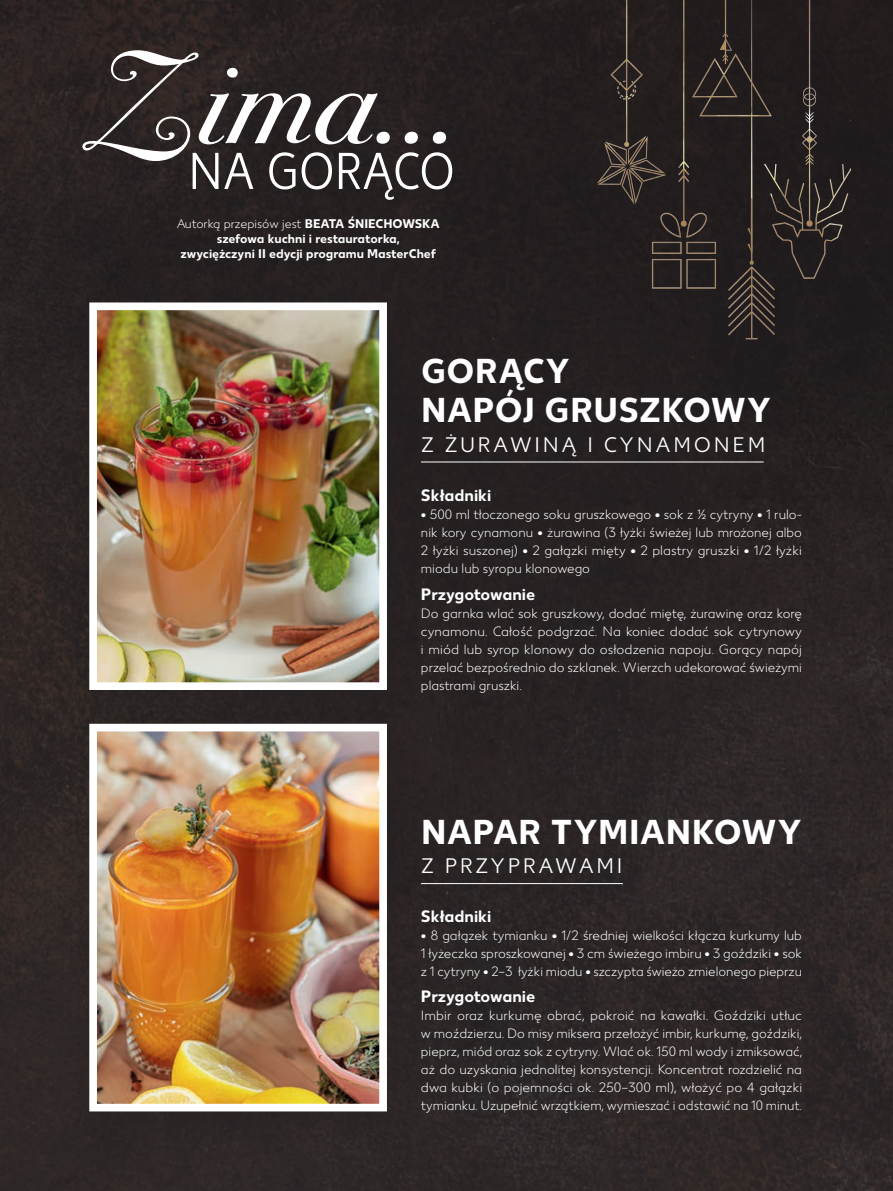
<style>
.page{position:relative;width:893px;height:1191px;background:#231f20}
.page>*{position:absolute;margin:0;border:0;box-sizing:border-box;transform-origin:0 0}
.t1{font:114.75px "Bodoni Sev Swash ITC";color:#fff;scale:1.1 1}
.t2{font:51.6px "Kaufland Condensed";color:#fff;scale:1.1 1}
.Rezept_HL{font:700 34.5px/39px "Kaufland";letter-spacing:.005em;color:#fff}
.Rezept_HL-2{font:21px "Kaufland";letter-spacing:.13em;color:#fff}
.Kaufland_light_9_12{font:700 16.5px "Kaufland";color:#fff}
.Copy_8_12_zentiert_f{font:300 13.5px/18px "Kaufland";color:#fff;text-align:justify}
.Kaufland_light_9_12-2{font:300 13.5px/18px "Kaufland";color:#fff;text-align:justify}
.t3{font:700 12.6px/15px "Kaufland";color:#fff;text-align:center}
.t4{font:300 12.6px "Kaufland";color:#fff}
.s1{font-weight:700}
</style>
<div class="page">
<img style="left:597px;top:0;width:253px;height:358px">
<hr style="left:421px;top:883px;width:202px;height:1px;background:#fff">
<img style="left:98px;top:311px;width:280px;height:370px">
<div style="left:89px;top:302px;width:298px;height:388px;border:8px solid #fff"></div>
<div style="left:74px;top:708px;width:346px;height:436px;background:#2b2525"></div>
<img style="left:98px;top:733px;width:280px;height:369px">
<div style="left:89px;top:724px;width:298px;height:387px;border:8px solid #fff"></div>
<hr style="left:421px;top:461px;width:343px;height:1px;background:#fff">
<p class="t1" style="left:82px;top:20px;width:345px">Zima...</p>
<p class="t2" style="left:189px;top:141px;width:243px">NA GORĄCO</p>
<p class="t4" style="left:177px;top:216px;width:265px">Autorką przepisów jest <span class="s1">BEATA ŚNIECHOWSKA</span></p>
<p class="t3" style="left:180px;top:231px;width:257px">szefowa kuchni i restauratorka, zwyciężczyni II edycji programu MasterChef</p>
<p class="Rezept_HL" style="left:421px;top:352px;width:352px">GORĄCY<br>NAPÓJ GRUSZKOWY</p>
<p class="Rezept_HL-2" style="left:421px;top:432px;width:346px">Z ŻURAWINĄ I CYNAMONEM</p>
<p class="Kaufland_light_9_12" style="left:421px;top:486px;width:72px">Składniki</p>
<p class="Kaufland_light_9_12-2" style="left:421px;top:506px;width:383px">• 500 ml tłoczonego soku gruszkowego • sok z ½ cytryny • 1 rulo&shy;nik kory cynamonu • żurawina (3 łyżki świeżej lub mrożonej albo 2 łyżki suszonej) • 2 gałązki mięty • 2 plastry gruszki • 1/2 łyżki miodu lub syropu klonowego</p>
<p class="Kaufland_light_9_12" style="left:421px;top:584px;width:116px">Przygotowanie</p>
<p class="Copy_8_12_zentiert_f" style="left:421px;top:605px;width:383px">Do garnka wlać sok gruszkowy, dodać miętę, żurawinę oraz korę cynamonu. Całość podgrzać. Na koniec dodać sok cytrynowy i miód lub syrop klonowy do osłodzenia napoju. Gorący napój przelać bezpośrednio do szklanek. Wierzch udekorować świeżymi plastrami gruszki.</p>
<p class="Rezept_HL" style="left:421px;top:813px;width:382px">NAPAR TYMIANKOWY</p>
<p class="Rezept_HL-2" style="left:421px;top:854px;width:203px">Z PRZYPRAWAMI</p>
<p class="Kaufland_light_9_12" style="left:421px;top:906px;width:72px">Składniki</p>
<p class="Kaufland_light_9_12-2" style="left:421px;top:926px;width:383px">• 8 gałązek tymianku • 1/2 średniej wielkości kłącza kurkumy lub 1 łyżeczka sproszkowanej • 3 cm świeżego imbiru • 3 goździki • sok z 1 cytryny • 2–3 łyżki miodu • szczypta świeżo zmielonego pieprzu</p>
<p class="Kaufland_light_9_12" style="left:421px;top:986px;width:116px">Przygotowanie</p>
<p class="Copy_8_12_zentiert_f" style="left:421px;top:1007px;width:383px">Imbir oraz kurkumę obrać, pokroić na kawałki. Goździki utłuc w moździerzu. Do misy miksera przełożyć imbir, kurkumę, goździki, pieprz, miód oraz sok z cytryny. Wlać ok. 150 ml wody i zmiksować, aż do uzyskania jednolitej konsystencji. Koncentrat rozdzielić na dwa kubki (o pojemności ok. 250–300 ml), włożyć po 4 gałązki tymianku. Uzupełnić wrzątkiem, wymieszać i odstawić na 10 minut.</p>
</div>
